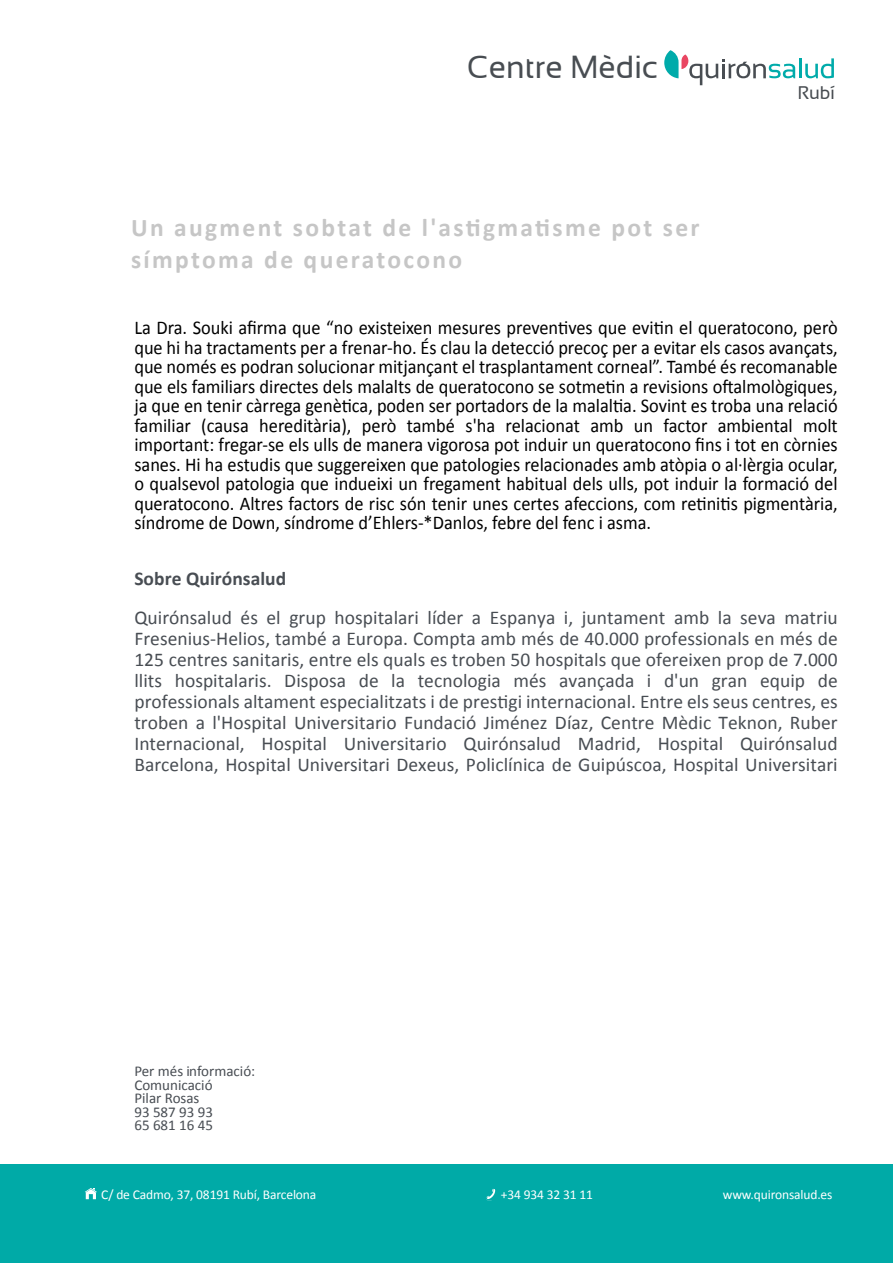
<style>
.page{position:relative;width:893px;height:1263px;background:#fff}
.page>*{position:absolute;margin:0;border:0;box-sizing:border-box;transform-origin:0 0}
.t1{font:31.8px "Sansation";color:#484d52}
.t2{font:700 25.5px/31.5px "Calibri";letter-spacing:.09em;color:#c6c6c6}
.t3{font:19.5px/19.5px "Calibri";color:#010101;text-align:justify;scale:.94 1}
.t4{font:19.5px/21px "Calibri";letter-spacing:.005em;color:#484d53;text-align:justify}
.t5{font:700 19.5px "Calibri";letter-spacing:.005em;color:#484d53}
.t6{font:18.15px "Sansation";color:#484d52}
.t7{font:15px/13.5px "Calibri";color:#484d53}
.t8{font:13.5px "Calibri";letter-spacing:-.01em;color:#fff}
</style>
<div class="page">
<div style="left:0;top:1165px;width:893px;height:98px;background:#00aaa7"></div>
<svg style="left:487px;top:1189px;width:8px;height:12px"></svg>
<svg style="left:85px;top:1188px;width:12px;height:11px"></svg>
<hr style="left:799px;top:58px;width:2px;height:20px;background:#00abaa">
<svg style="left:805px;top:58px;width:29px;height:20px"></svg>
<svg style="left:664px;top:50px;width:131px;height:35px"></svg>
<h1 class="t1" style="left:467px;top:49px;width:192px">Centre Mèdic</h1>
<h2 class="t2" style="left:131px;top:212px;width:570px">Un augment sobtat de l'astigmatisme pot ser símptoma de queratocono</h2>
<p class="t6" style="left:798px;top:83px;width:38px">Rubí</p>
<p class="t3" style="left:134px;top:318px;width:750px">La Dra. Souki afirma que “no existeixen mesures preventives que evitin el queratocono, però que hi ha tractaments per a frenar-ho. És clau la detecció precoç per a evitar els casos avançats, que només es podran solucionar mitjançant el trasplantament corneal”. També és recomanable que els familiars directes dels malalts de queratocono se sotmetin a revisions oftalmològiques, ja que en tenir càrrega genètica, poden ser portadors de la malaltia. Sovint es troba una relació familiar (causa hereditària), però també s'ha relacionat amb un factor ambiental molt important: fregar-se els ulls de manera vigorosa pot induir un queratocono fins i tot en còrnies sanes. Hi ha estudis que suggereixen que patologies relacionades amb atòpia o al·lèrgia ocular, o qualsevol patologia que indueixi un fregament habitual dels ulls, pot induir la formació del queratocono. Altres factors de risc són tenir unes certes afeccions, com retinitis pigmentària, síndrome de Down, síndrome d’Ehlers-*Danlos, febre del fenc i asma.</p>
<p class="t5" style="left:134px;top:566px;width:153px">Sobre Quirónsalud</p>
<p class="t4" style="left:134px;top:607px;width:705px">Quirónsalud és el grup hospitalari líder a Espanya i, juntament amb la seva matriu Fresenius-Helios, també a Europa. Compta amb més de 40.000 professionals en més de 125 centres sanitaris, entre els quals es troben 50 hospitals que ofereixen prop de 7.000 llits hospitalaris. Disposa de la tecnologia més avançada i d'un gran equip de professionals altament especialitzats i de prestigi internacional. Entre els seus centres, es troben a l'Hospital Universitario Fundació Jiménez Díaz, Centre Mèdic Teknon, Ruber Internacional, Hospital Universitario Quirónsalud Madrid, Hospital Quirónsalud Barcelona, Hospital Universitari Dexeus, Policlínica de Guipúscoa, Hospital Universitari</p>
<p class="t7" style="left:134px;top:1065px;width:122px">Per més informació:<br>Comunicació<br>Pilar Rosas<br>93 587 93 93<br>65 681 16 45</p>
<p class="t8" style="left:101px;top:1186px;width:217px">C/ de Cadmo, 37, 08191 Rubí, Barcelona</p>
<p class="t8" style="left:501px;top:1186px;width:94px">+34 934 32 31 11</p>
<p class="t8" style="left:723px;top:1186px;width:111px">www.quironsalud.es</p>
</div>
